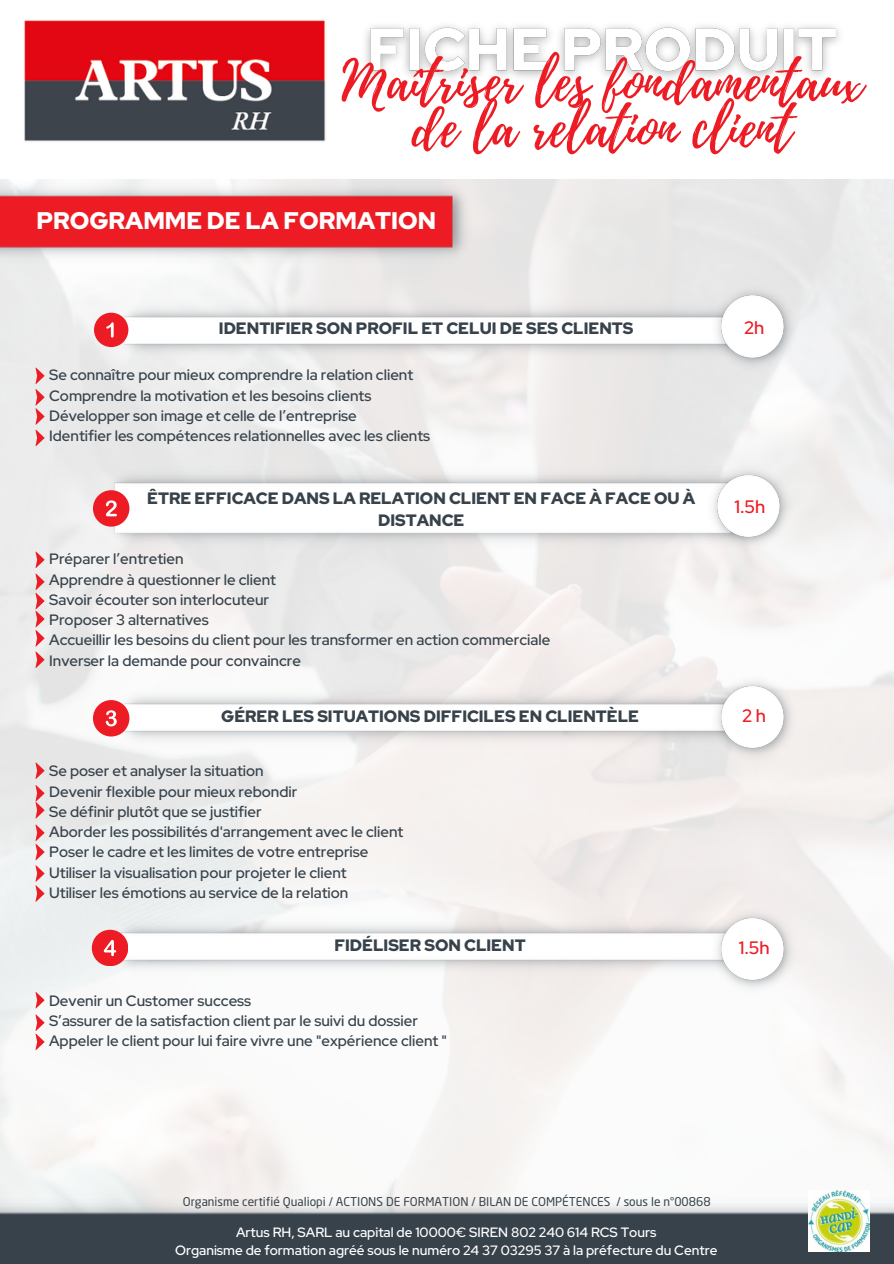
<style>
.page{position:relative;width:894px;height:1264px;background:#fff}
.page>*{position:absolute;margin:0;border:0;box-sizing:border-box;transform-origin:0 0}
.t1{font:54.6px/46.2px "Playlist Script";color:#ed1c24;text-align:center}
.t2{font:900 24px "Red Hat Display";color:#fff}
.t3{font:500 18px "Red Hat Display";color:#ed1c24}
.t4{font:900 16.5px/22.5px "Red Hat Display";color:#37424b;text-align:center}
.t5{font:500 15px/20.2px "Red Hat Display";color:#37424b}
.t6{font:500 13.5px/18px "Red Hat Display";color:#fff;text-align:center}
.t7{font:12px "Neo Sans Pro";color:#37424b}
</style>
<div class="page">
<img style="left:0;top:179px;width:893px;height:1017px">
<img style="left:0;top:1196px;width:893px;height:67px">
<img style="left:808px;top:1190px;width:61px;height:61px">
<img style="left:0;top:179px;width:471px;height:86px">
<img style="left:115px;top:299px;width:594px;height:61px">
<div style="left:94px;top:313px;width:34px;height:34px;background:#ed1c24;border-radius:50%"></div>
<svg style="left:106px;top:322px;width:8px;height:15px"></svg>
<img style="left:106px;top:465px;width:599px;height:85px">
<div style="left:93px;top:490px;width:36px;height:36px;background:#ed1c24;border-radius:50%"></div>
<svg style="left:106px;top:500px;width:11px;height:16px"></svg>
<img style="left:115px;top:687px;width:594px;height:60px">
<div style="left:93px;top:700px;width:36px;height:36px;background:#ed1c24;border-radius:50%"></div>
<svg style="left:106px;top:710px;width:11px;height:16px"></svg>
<img style="left:111px;top:915px;width:598px;height:61px">
<div style="left:92px;top:929px;width:36px;height:36px;background:#ed1c24;border-radius:50%"></div>
<svg style="left:104px;top:939px;width:12px;height:17px"></svg>
<svg style="left:35px;top:762px;width:9px;height:17px"></svg>
<svg style="left:35px;top:785px;width:9px;height:33px"></svg>
<img style="left:705px;top:461px;width:89px;height:93px">
<img style="left:709px;top:282px;width:89px;height:92px">
<img style="left:709px;top:672px;width:89px;height:92px">
<img style="left:709px;top:904px;width:89px;height:92px">
<svg style="left:35px;top:991px;width:9px;height:17px"></svg>
<svg style="left:35px;top:1014px;width:9px;height:36px"></svg>
<svg style="left:35px;top:367px;width:9px;height:79px"></svg>
<svg style="left:35px;top:551px;width:9px;height:117px"></svg>
<svg style="left:35px;top:824px;width:9px;height:77px"></svg>
<img style="left:24px;top:20px;width:302px;height:122px">
<img style="left:365px;top:25px;width:475px;height:53px">
<p class="t1" style="left:341px;top:60px;width:522px">Maîtriser les fondamentaux de la relation client</p>
<p class="t2" style="left:36px;top:205px;width:401px">PROGRAMME DE LA FORMATION</p>
<h3 class="t4" style="left:219px;top:317px;width:416px">IDENTIFIER SON PROFIL ET CELUI DE SES CLIENTS</h3>
<p class="t5" style="left:49px;top:365px;width:382px">Se connaître pour mieux comprendre la relation client Comprendre la motivation et les besoins clients Développer son image et celle de l’entreprise<br>Identifier les compétences relationnelles avec les clients</p>
<p class="t4" style="left:147px;top:487px;width:549px">ÊTRE EFFICACE DANS LA RELATION CLIENT EN FACE À FACE OU À<br>DISTANCE</p>
<p class="t5" style="left:49px;top:549px;width:502px">Préparer l’entretien<br>Apprendre à questionner le client<br>Savoir écouter son interlocuteur<br>Proposer 3 alternatives<br>Accueillir les besoins du client pour les transformer en action commerciale Inverser la demande pour convaincre</p>
<h2 class="t4" style="left:221px;top:704px;width:419px">GÉRER LES SITUATIONS DIFFICILES EN CLIENTÈLE</h2>
<p class="t5" style="left:49px;top:760px;width:355px">Se poser et analyser la situation<br>Devenir flexible pour mieux rebondir<br>Se définir plutôt que se justifier<br>Aborder les possibilités d'arrangement avec le client Poser le cadre et les limites de votre entreprise Utiliser la visualisation pour projeter le client<br>Utiliser les émotions au service de la relation</p>
<p class="t4" style="left:334px;top:934px;width:193px">FIDÉLISER SON CLIENT</p>
<h5 class="t5" style="left:49px;top:990px;width:399px">Devenir un Customer success<br>S’assurer de la satisfaction client par le suivi du dossier<br>Appeler le client pour lui faire vivre une "expérience client "</h5>
<h4 class="t3" style="left:743px;top:315px;width:22px">2h</h4>
<p class="t3" style="left:734px;top:495px;width:32px">1.5h</p>
<p class="t3" style="left:742px;top:703px;width:25px">2h</p>
<h6 class="t3" style="left:738px;top:935px;width:32px">1.5h</h6>
<p class="t7" style="left:183px;top:1196px;width:529px">Organisme certifié Qualiopi / ACTIONS DE FORMATION / BILAN DE COMPÉTENCES / sous le n°00868</p>
<p class="t6" style="left:175px;top:1222px;width:543px">Artus RH, SARL au capital de 10000€ SIREN 802 240 614 RCS Tours<br>Organisme de formation agréé sous le numéro 24 37 03295 37 à la préfecture du Centre</p>
</div>
